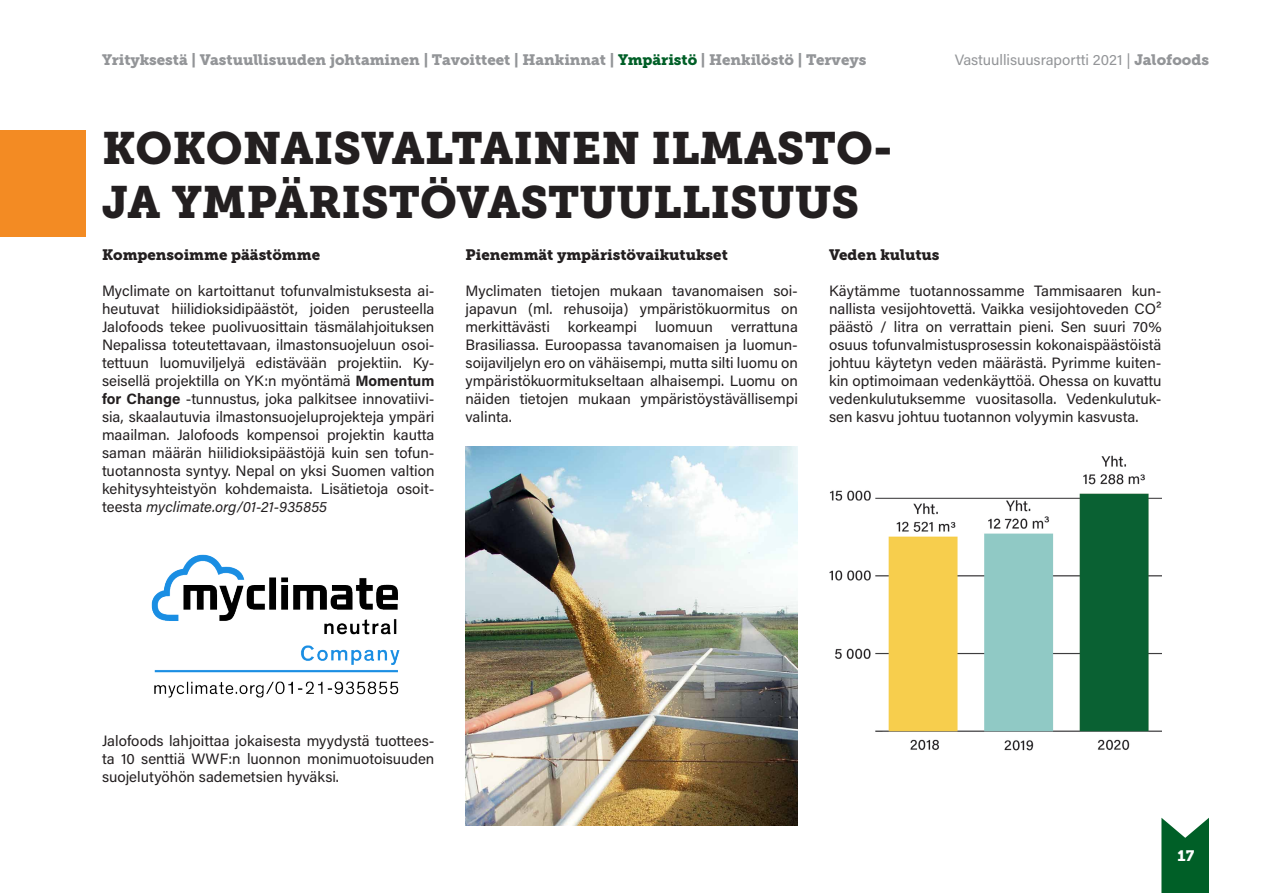
<style>
.page{position:relative;width:1263px;height:893px;background:#fff}
.page>*{position:absolute;margin:0;border:0;box-sizing:border-box;transform-origin:0 0}
.t1{font:45px/54px "Museo Slab 900";color:#231f20}
.t2{font:15px/18px "Acumin Pro";color:#231f20;text-align:justify}
.t3{font:15px "Museo Slab 900";color:#939598}
.t4{font:15px "Museo Slab 900";color:#231f20}
.t5{font:15px "Acumin Pro";color:#939598}
.t6{font:15px "Museo Slab 900";color:#fff}
.s1{color:#005f27}
.s2{font-family:"Museo Slab 900"}
.s3{font-weight:700}
.s4{font-style:italic}
</style>
<div class="page">
<svg style="left:1161px;top:818px;width:48px;height:75px;background:#237545"></svg>
<div style="left:0;top:130px;width:85px;height:107px;background:#f38b23"></div>
<img style="left:465px;top:446px;width:333px;height:379px">
<img style="left:151px;top:554px;width:249px;height:144px">
<img style="left:829px;top:455px;width:332px;height:296px">
<p class="t3" style="left:102px;top:51px;width:766px">Yrityksestä | Vastuullisuuden johtaminen | Tavoitteet | Hankinnat | <span class="s1">Ympäristö</span> | Henkilöstö | Terveys</p>
<p class="t5" style="left:955px;top:50px;width:256px">Vastuullisuusraportti 2021 | <span class="s2">Jalofoods</span></p>
<h1 class="t1" style="left:102px;top:122px;width:793px">KOKONAISVALTAINEN ILMASTO-<br>JA YMPÄRISTÖVASTUULLISUUS</h1>
<p class="t4" style="left:102px;top:246px;width:220px">Kompensoimme päästömme</p>
<p class="t2" style="left:102px;top:281px;width:334px">Myclimate on kartoittanut tofunvalmistuksesta ai&shy;heutuvat hiilidioksidipäästöt, joiden perusteella Jalofoods tekee puolivuosittain täsmälahjoituksen Nepalissa toteutettavaan, ilmastonsuojeluun osoi&shy;tettuun luomuviljelyä edistävään projektiin. Ky&shy;seisellä projektilla on YK:n myöntämä <span class="s3">Momentum for Change</span> -tunnustus, joka palkitsee innovatiivi&shy;sia, skaalautuvia ilmastonsuojeluprojekteja ympäri maailman. Jalofoods kompensoi projektin kautta saman määrän hiilidioksipäästöjä kuin sen tofun&shy;tuotannosta syntyy. Nepal on yksi Suomen valtion kehitysyhteistyön kohdemaista. Lisätietoja osoit&shy;teesta <span class="s4">myclimate.org/01-2 1-935855</span></p>
<p class="t4" style="left:465px;top:246px;width:264px">Pienemmät ympäristövaikutukset</p>
<p class="t2" style="left:465px;top:281px;width:334px">Myclimaten tietojen mukaan tavanomaisen soi&shy;japavun (ml. rehusoija) ympäristökuormitus on merkittävästi korkeampi luomuun verrattuna Brasiliassa. Euroopassa tavanomaisen ja luomun&shy;soijaviljelyn ero on vähäisempi, mutta silti luomu on ympäristökuormitukseltaan alhaisempi. Luomu on näiden tietojen mukaan ympäristöystävällisempi valinta.</p>
<p class="t4" style="left:829px;top:246px;width:112px">Veden kulutus</p>
<p class="t2" style="left:829px;top:281px;width:334px">Käytämme tuotannossamme Tammisaaren kun&shy;nallista vesijohtovettä. Vaikka vesijohtoveden CO² päästö / litra on verrattain pieni. Sen suuri 70% osuus tofunvalmistusprosessin kokonaispäästöistä johtuu käytetyn veden määrästä. Pyrimme kuiten&shy;kin optimoimaan vedenkäyttöä. Ohessa on kuvattu vedenkulutuksemme vuositasolla. Vedenkulutuk&shy;sen kasvu johtuu tuotannon volyymin kasvusta.</p>
<p class="t2" style="left:102px;top:731px;width:334px">Jalofoods lahjoittaa jokaisesta myydystä tuottees&shy;ta 10 senttiä WWF:n luonnon monimuotoisuuden suojelutyöhön sademetsien hyväksi.</p>
<p class="t6" style="left:1178px;top:847px;width:18px">17</p>
</div>
